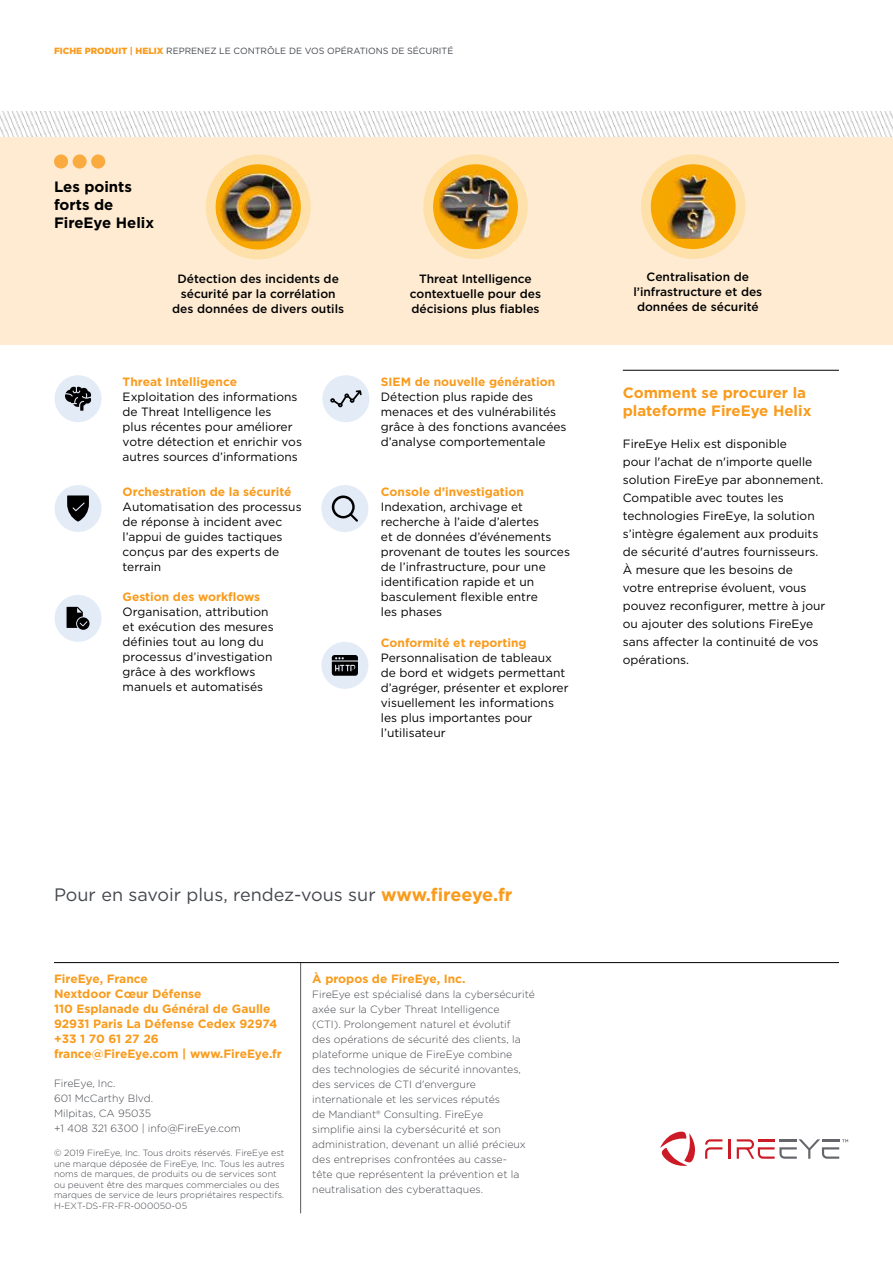
<style>
.page{position:relative;width:893px;height:1263px;background:#fff}
.page>*{position:absolute;margin:0;border:0;box-sizing:border-box;transform-origin:0 0}
.t1{font:18px "Gotham";color:#44474d}
.t2{font:700 15px/18px "Gotham";color:#f99b1c}
.t3{font:700 15px/18px "Gotham";color:#000}
.t4{font:12px/15px "Gotham";color:#000}
.t5{font:700 12px/15px "Gotham";color:#f99b1c}
.t6{font:500 12px/15px "Gotham";color:#000;text-align:center}
.t7{font:300 10.5px/15px "Gotham";color:#44474d}
.t8{font:300 9px/10.5px "Gotham";color:#44474d}
.t9{font:9px "Gotham";color:#44474d}
.s1{font-weight:900;color:#f99b1c}
.s2{font-weight:700;color:#f99b1c}
</style>
<div class="page">
<hr style="left:728px;top:1139px;width:2px;height:20px;background:#cc1b26">
<svg style="left:705px;top:1139px;width:17px;height:20px"></svg>
<svg style="left:660px;top:1131px;width:35px;height:35px"></svg>
<svg style="left:737px;top:1139px;width:111px;height:20px"></svg>
<hr style="left:300px;top:962px;width:1px;height:251px;background:#000">
<hr style="left:54px;top:962px;width:785px;height:1px;background:#000">
<div style="left:321px;top:642px;width:47px;height:47px;background:#e3ebf7;border-radius:50%"></div>
<svg style="left:332px;top:655px;width:26px;height:21px"></svg>
<div style="left:55px;top:375px;width:47px;height:47px;background:#e3ebf7;border-radius:50%"></div>
<svg style="left:65px;top:387px;width:26px;height:24px"></svg>
<div style="left:321px;top:485px;width:47px;height:47px;background:#e3ebf7;border-radius:50%"></div>
<svg style="left:332px;top:495px;width:26px;height:27px"></svg>
<div style="left:55px;top:595px;width:47px;height:47px;background:#e3ebf7;border-radius:50%"></div>
<svg style="left:67px;top:607px;width:23px;height:23px"></svg>
<div style="left:322px;top:375px;width:47px;height:47px;background:#e3ebf7;border-radius:50%"></div>
<svg style="left:330px;top:390px;width:32px;height:17px"></svg>
<div style="left:55px;top:485px;width:47px;height:47px;background:#e3ebf7;border-radius:50%"></div>
<svg style="left:67px;top:495px;width:22px;height:27px"></svg>
<hr style="left:623px;top:370px;width:216px;height:1px;background:#000">
<img style="left:0;top:112px;width:893px;height:25px">
<div style="left:0;top:137px;width:893px;height:207px;background:#feebd2"></div>
<svg style="left:54px;top:154px;width:14px;height:15px"></svg>
<svg style="left:73px;top:154px;width:14px;height:15px"></svg>
<svg style="left:91px;top:154px;width:14px;height:15px"></svg>
<svg style="left:641px;top:154px;width:104px;height:105px"></svg>
<div style="left:651px;top:164px;width:85px;height:85px;background:#f7a700;border-radius:50%"></div>
<img style="left:657px;top:174px;width:72px;height:65px">
<svg style="left:423px;top:154px;width:105px;height:105px"></svg>
<div style="left:433px;top:164px;width:85px;height:85px;background:#f7a700;border-radius:50%"></div>
<img style="left:439px;top:170px;width:75px;height:74px">
<svg style="left:206px;top:154px;width:105px;height:105px"></svg>
<div style="left:216px;top:164px;width:85px;height:86px;background:#f7a700;border-radius:50%"></div>
<img style="left:220px;top:172px;width:77px;height:69px">
<p class="t9" style="left:54px;top:45px;width:401px"><span class="s1">FICHE PRODUIT | HELIX</span> REPRENEZ LE CONTRÔLE DE VOS OPÉRATIONS DE SÉCURITÉ</p>
<p class="t3" style="left:54px;top:178px;width:102px">Les points forts de<br>FireEye Helix</p>
<p class="t6" style="left:172px;top:271px;width:173px">Détection des incidents de sécurité par la corrélation des données de divers outils</p>
<p class="t5" style="left:123px;top:374px;width:116px">Threat Intelligence</p>
<p class="t4" style="left:123px;top:389px;width:181px">Exploitation des informations de Threat Intelligence les<br>plus récentes pour améliorer votre détection et enrichir vos autres sources d’informations</p>
<p class="t5" style="left:123px;top:484px;width:170px">Orchestration de la sécurité</p>
<p class="t4" style="left:123px;top:499px;width:180px">Automatisation des processus de réponse à incident avec l’appui de guides tactiques conçus par des experts de terrain</p>
<p class="t5" style="left:123px;top:589px;width:139px">Gestion des workflows</p>
<p class="t4" style="left:123px;top:604px;width:152px">Organisation, attribution et exécution des mesures définies tout au long du processus d’investigation grâce à des workflows manuels et automatisés</p>
<p class="t6" style="left:410px;top:271px;width:133px">Threat Intelligence contextuelle pour des décisions plus fiables</p>
<p class="t5" style="left:381px;top:374px;width:176px">SIEM de nouvelle génération</p>
<p class="t4" style="left:381px;top:389px;width:187px">Détection plus rapide des menaces et des vulnérabilités grâce à des fonctions avancées d’analyse comportementale</p>
<p class="t5" style="left:381px;top:484px;width:145px">Console d’investigation</p>
<p class="t4" style="left:381px;top:499px;width:191px">Indexation, archivage et recherche à l’aide d’alertes<br>et de données d’événements provenant de toutes les sources de l’infrastructure, pour une identification rapide et un basculement flexible entre<br>les phases</p>
<p class="t5" style="left:381px;top:635px;width:147px">Conformité et reporting</p>
<p class="t4" style="left:381px;top:650px;width:189px">Personnalisation de tableaux de bord et widgets permettant d’agréger, présenter et explorer visuellement les informations les plus importantes pour l’utilisateur</p>
<p class="t6" style="left:633px;top:270px;width:130px">Centralisation de l’infrastructure et des données de sécurité</p>
<p class="t2" style="left:623px;top:384px;width:190px">Comment se procurer la plateforme FireEye Helix</p>
<p class="t4" style="left:623px;top:435px;width:204px;line-height:18px">FireEye Helix est disponible<br>pour l'achat de n'importe quelle solution FireEye par abonnement.<br>Compatible avec toutes les technologies FireEye, la solution s’intègre également aux produits de sécurité d'autres fournisseurs.<br>À mesure que les besoins de votre entreprise évoluent, vous pouvez reconfigurer, mettre à jour ou ajouter des solutions FireEye sans affecter la continuité de vos opérations.</p>
<h1 class="t1" style="left:54px;top:883px;width:460px">Pour en savoir plus, rendez-vous sur <span class="s2">www.fireeye.fr</span></h1>
<p class="t5" style="left:54px;top:971px;width:229px">FireEye, France<br>Nextdoor Cœur Défense<br>110 Esplanade du Général de Gaulle<br>92931 Paris La Défense Cedex 92974 +33 1 70 61 27 26 france@FireEye.com | www.FireEye.fr</p>
<p class="t7" style="left:54px;top:1075px;width:188px">FireEye, Inc.<br>601 McCarthy Blvd.<br>Milpitas, CA 95035<br>+1 408 321 6300 | info@FireEye.com</p>
<p class="t8" style="left:54px;top:1147px;width:232px">© 2019 FireEye, Inc. Tous droits réservés. FireEye est une marque déposée de FireEye, Inc. Tous les autres noms de marques, de produits ou de services sont ou peuvent être des marques commerciales ou des marques de service de leurs propriétaires respectifs.<br>H-EXT-DS-FR-FR-000050-05</p>
<p class="t5" style="left:312px;top:971px;width:155px">À propos de FireEye, Inc.</p>
<p class="t7" style="left:312px;top:986px;width:224px">FireEye est spécialisé dans la cybersécurité axée sur la Cyber Threat Intelligence<br>(CTI). Prolongement naturel et évolutif<br>des opérations de sécurité des clients, la plateforme unique de FireEye combine<br>des technologies de sécurité innovantes, des services de CTI d'envergure internationale et les services réputés<br>de Mandiant® Consulting. FireEye<br>simplifie ainsi la cybersécurité et son administration, devenant un allié précieux des entreprises confrontées au casse-<br>tête que représentent la prévention et la neutralisation des cyberattaques.</p>
</div>
